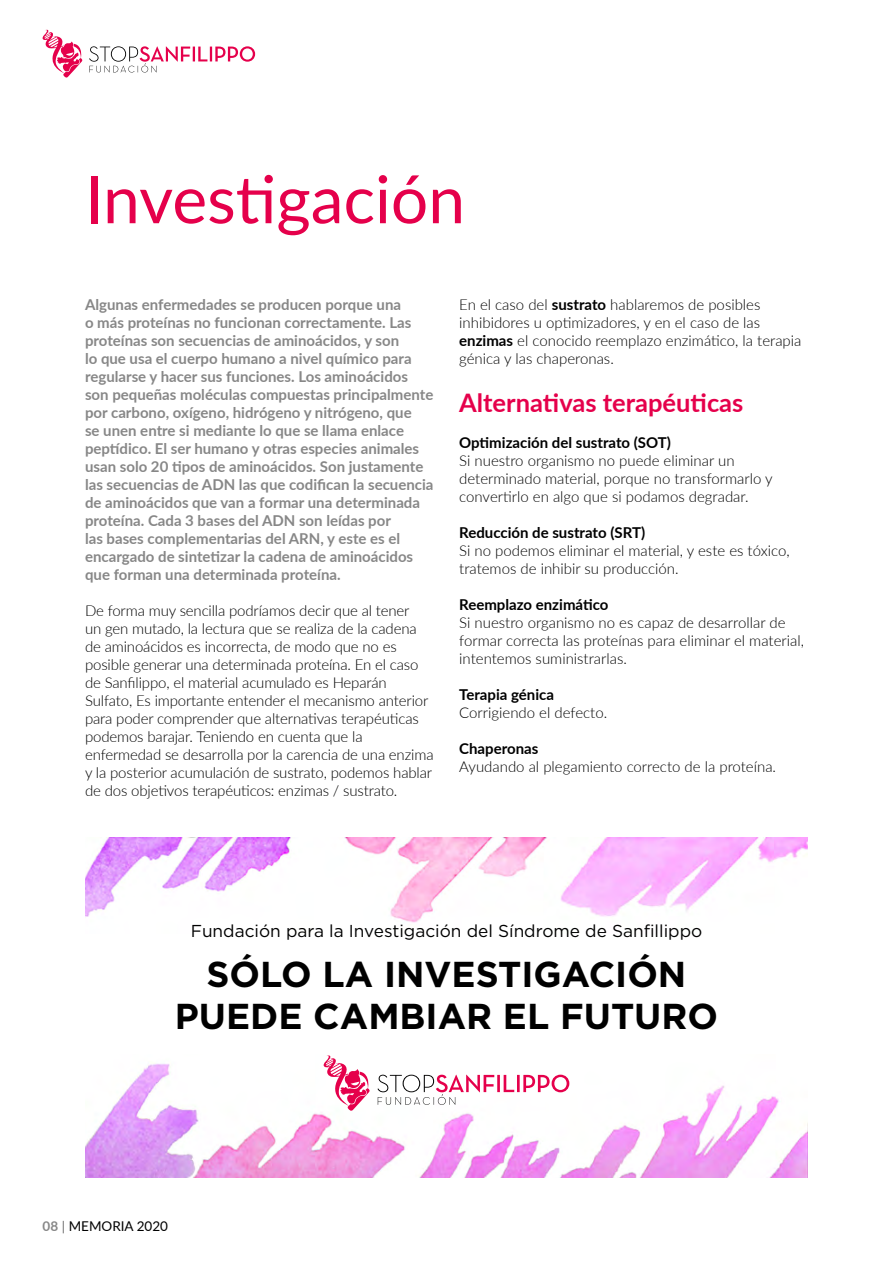
<style>
.page{position:relative;width:893px;height:1263px;background:#fff}
.page>*{position:absolute;margin:0;border:0;box-sizing:border-box;transform-origin:0 0}
.t1{font:66px "Lato";color:#e5004b}
.t2{font:700 36px/42px "Gotham";color:#000;text-align:center}
.t3{font:700 25.5px "Lato";color:#e5004b}
.t4{font:17.25px "Gotham";color:#000}
.t5{font:300 15px/18px "Lato";letter-spacing:-.01em;color:#000}
.t6{font:700 15px/18px "Lato";color:#878787}
.t7{font:700 15px "Lato";color:#000}
.t8{font:13.5px "Lato";color:#000}
.s1{font-weight:700}
.s2{font-weight:700;color:#878787}
.s3{font-weight:300}
</style>
<div class="page">
<svg style="left:89px;top:46px;width:166px;height:27px"></svg>
<svg style="left:42px;top:29px;width:41px;height:49px"></svg>
<img style="left:85px;top:838px;width:723px;height:85px">
<img style="left:85px;top:1063px;width:723px;height:115px">
<svg style="left:377px;top:1075px;width:192px;height:30px"></svg>
<svg style="left:321px;top:1055px;width:50px;height:57px"></svg>
<h1 class="t1" style="left:85px;top:152px;width:382px">Investigación</h1>
<p class="t6" style="left:85px;top:295px;width:350px">Algunas enfermedades se producen porque una<br>o más proteínas no funcionan correctamente. Las proteínas son secuencias de aminoácidos, y son<br>lo que usa el cuerpo humano a nivel químico para regularse y hacer sus funciones. Los aminoácidos son pequeñas moléculas compuestas principalmente por carbono, oxígeno, hidrógeno y nitrógeno, que<br>se unen entre si mediante lo que se llama enlace peptídico. El ser humano y otras especies animales usan solo 20 tipos de aminoácidos. Son justamente las secuencias de ADN las que codifican la secuencia de aminoácidos que van a formar una determinada proteína. Cada 3 bases del ADN son leídas por<br>las bases complementarias del ARN, y este es el encargado de sintetizar la cadena de aminoácidos que forman una determinada proteína.</p>
<p class="t5" style="left:85px;top:601px;width:350px">De forma muy sencilla podríamos decir que al tener<br>un gen mutado, la lectura que se realiza de la cadena de aminoácidos es incorrecta, de modo que no es posible generar una determinada proteína. En el caso de Sanfilippo, el material acumulado es Heparán Sulfato, Es importante entender el mecanismo anterior para poder comprender que alternativas terapéuticas podemos barajar. Teniendo en cuenta que la enfermedad se desarrolla por la carencia de una enzima y la posterior acumulación de sustrato, podemos hablar de dos objetivos terapéuticos: enzimas / sustrato.</p>
<p class="t5" style="left:459px;top:295px;width:344px">En el caso del <span class="s1">sustrato</span> hablaremos de posibles inhibidores u optimizadores, y en el caso de las <span class="s1">enzimas</span> el conocido reemplazo enzimático, la terapia génica y las chaperonas.</p>
<h3 class="t3" style="left:459px;top:384px;width:286px">Alternativas terapéuticas</h3>
<p class="t7" style="left:459px;top:432px;width:213px">Optimización del sustrato (SOT)</p>
<p class="t5" style="left:459px;top:451px;width:315px">Si nuestro organismo no puede eliminar un determinado material, porque no transformarlo y convertirlo en algo que si podamos degradar.</p>
<p class="t7" style="left:459px;top:522px;width:187px">Reducción de sustrato (SRT)</p>
<p class="t5" style="left:459px;top:541px;width:332px">Si no podemos eliminar el material, y este es tóxico, tratemos de inhibir su producción.</p>
<p class="t7" style="left:459px;top:594px;width:151px">Reemplazo enzimático</p>
<p class="t5" style="left:459px;top:613px;width:346px">Si nuestro organismo no es capaz de desarrollar de formar correcta las proteínas para eliminar el material, intentemos suministrarlas.</p>
<p class="t7" style="left:459px;top:684px;width:96px">Terapia génica</p>
<p class="t5" style="left:459px;top:703px;width:150px">Corrigiendo el defecto.</p>
<p class="t7" style="left:459px;top:738px;width:81px">Chaperonas</p>
<p class="t5" style="left:459px;top:757px;width:318px">Ayudando al plegamiento correcto de la proteína.</p>
<p class="t4" style="left:191px;top:919px;width:513px">Fundación para la Investigación del Síndrome de Sanfillippo</p>
<h2 class="t2" style="left:175px;top:953px;width:545px">SÓLO LA INVESTIGACIÓN<br>PUEDE CAMBIAR EL FUTURO</h2>
<p class="t8" style="left:43px;top:1217px;width:127px"><span class="s2">08</span> <span class="s3">|</span> MEMORIA 2020</p>
</div>
